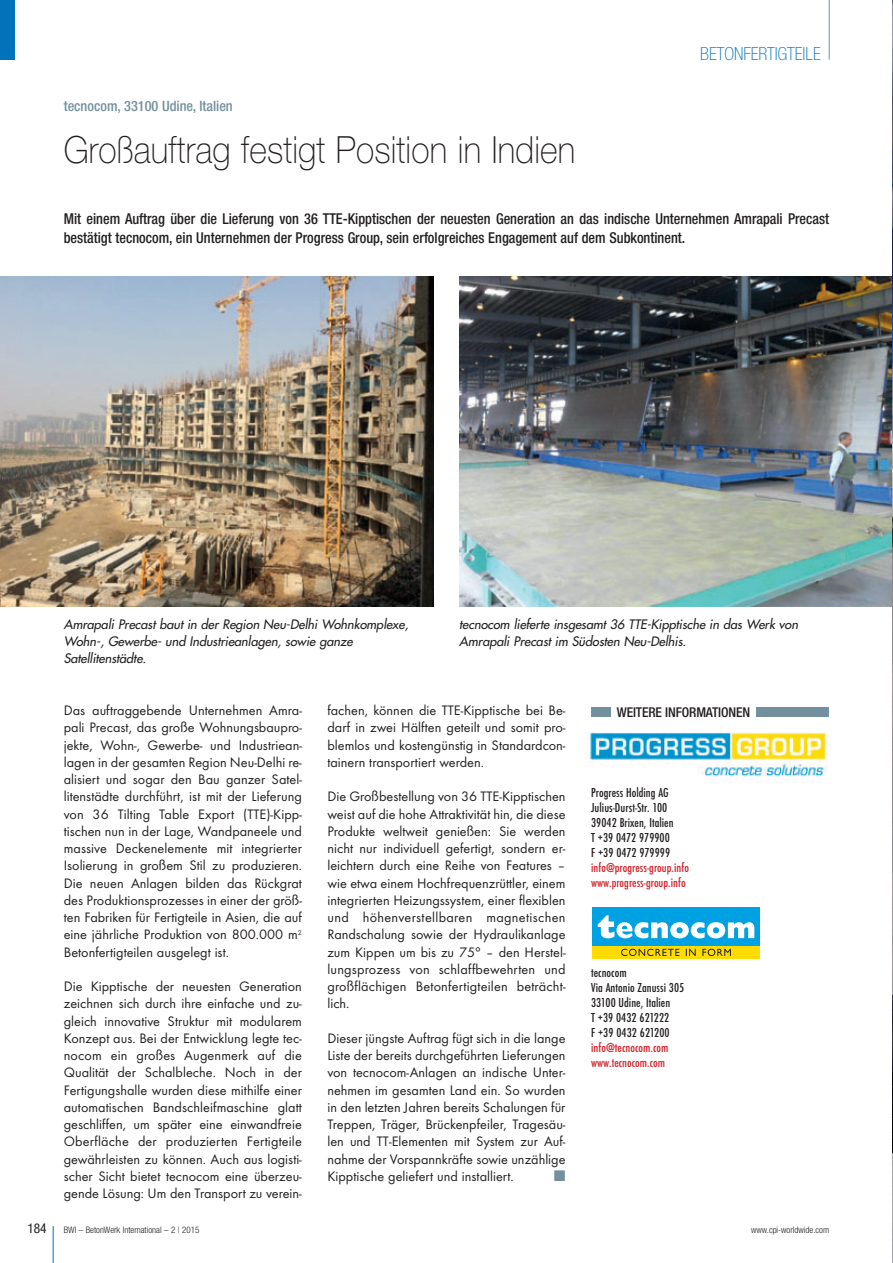
<style>
.page{position:relative;width:893px;height:1263px;background:#fff}
.page>*{position:absolute;margin:0;border:0;box-sizing:border-box;transform-origin:0 0}
.t1{font:100 37.5px "Helvetica Neue";letter-spacing:.005em;color:#231f20;scale:.9 1}
.t2{font:100 condensed 18px "Helvetica Neue";color:#0372bb}
.t3{font:500 condensed 15px/18.8px "Helvetica Neue";color:#231f20;scale:.95 1}
.t4{font:14.25px/17.2px "Futura T";color:#231f20;text-align:justify}
.t5{font:500 condensed 14.25px "Helvetica Neue";color:#73909f}
.t6{font:14.25px "European Pi Three";color:#73909f}
.t7{font:500 condensed 13.5px/15px "Futura T";letter-spacing:.005em;color:#231f20}
.t8{font:500 condensed 13.5px/15px "Futura T";letter-spacing:.005em;color:#d1232a}
.t9{font:500 condensed 13.5px "Helvetica Neue";letter-spacing:-.01em;color:#231f20}
.t10{font:condensed 13.5px "Helvetica Neue";color:#231f20}
.t11{font:italic 12.75px/17.2px "Futura";letter-spacing:-.005em;color:#231f20}
.t12{font:300 condensed 9px "Helvetica Neue";color:#231f20}
</style>
<div class="page">
<hr style="left:53px;top:1226px;width:1px;height:37px;background:#0372bb">
<hr style="left:829px;top:0;width:1px;height:60px;background:#73909f">
<div style="left:0;top:0;width:15px;height:60px;background:#0372bb"></div>
<img style="left:586px;top:732px;width:242px;height:46px">
<div style="left:592px;top:907px;width:168px;height:39px;background:#00a1e3"></div>
<div style="left:592px;top:946px;width:168px;height:13px;background:#ffdc01"></div>
<svg style="left:598px;top:915px;width:156px;height:23px"></svg>
<svg style="left:621px;top:949px;width:110px;height:7px"></svg>
<div style="left:591px;top:707px;width:19px;height:10px;background:#73909f"></div>
<div style="left:756px;top:707px;width:73px;height:10px;background:#73909f"></div>
<img style="left:0;top:276px;width:434px;height:330px">
<img style="left:459px;top:276px;width:433px;height:330px">
<img style="left:892px;top:0;width:1px;height:1263px">
<img style="left:892px;top:995px;width:1px;height:158px">
<p class="t5" style="left:64px;top:101px;width:171px">tecnocom, 33100 Udine, Italien</p>
<h1 class="t1" style="left:64px;top:136px;width:570px">Großauftrag festigt Position in Indien</h1>
<p class="t2" style="left:700px;top:47px;width:122px">BETONFERTIGTEILE</p>
<p class="t3" style="left:64px;top:211px;width:807px">Mit einem Auftrag über die Lieferung von 36 TTE-Kipptischen der neuesten Generation an das indische Unternehmen Amrapali Precast bestätigt tecnocom, ein Unternehmen der Progress Group, sein erfolgreiches Engagement auf dem Subkontinent.</p>
<p class="t11" style="left:64px;top:616px;width:348px">Amrapali Precast baut in der Region Neu-Delhi Wohnkomplexe,<br>Wohn-, Gewerbe- und Industrieanlagen, sowie ganze<br>Satellitenstädte.</p>
<p class="t11" style="left:459px;top:616px;width:343px">tecnocom lieferte insgesamt 36 TTE-Kipptische in das Werk von<br>Amrapali Precast im Südosten Neu-Delhis.</p>
<p class="t4" style="left:64px;top:703px;width:240px">Das auftraggebende Unternehmen Amra - pali Precast, das große Wohnungsbau pro - jekte, Wohn-, Gewerbe- und Industrie an - lagen in der gesamten Region Neu-Delhi re - alisiert und sogar den Bau ganzer Satel - litenstädte durchführt, ist mit der Lieferung von 36 Tilting Table Ex port (TTE)-Kipp - tischen nun in der Lage, Wand paneele und massive Deckenelemente mit integrierter Iso lierung in großem Stil zu produzieren.<br>Die neuen Anlagen bilden das Rückgrat des Produktionsprozesses in einer der größ&shy;ten Fabriken für Fertigteile in Asien, die auf eine jährliche Produktion von 800.000 m<sup>2<br></sup>Betonfertigteilen ausgelegt ist.</p>
<p class="t4" style="left:64px;top:979px;width:240px">Die Kipptische der neuesten Generation zeichnen sich durch ihre einfache und zu - gleich innovative Struktur mit modularem Konzept aus. Bei der Entwicklung legte tec&shy;nocom ein großes Augenmerk auf die Qualität der Schalbleche. Noch in der Fertigungshalle wurden diese mithilfe einer automatischen Bandschleifmaschine glatt geschliffen, um später eine einwandfreie Oberfläche der produzierten Fertigteile gewährleisten zu können. Auch aus logisti&shy;scher Sicht bietet tecnocom eine überzeu&shy;gende Lösung: Um den Transport zu verein-</p>
<p class="t4" style="left:327px;top:703px;width:240px">fachen, können die TTE-Kipptische bei Be - darf in zwei Hälften geteilt und somit pro&shy;blemlos und kostengünstig in Standard con - tainern transportiert werden.</p>
<p class="t4" style="left:327px;top:789px;width:240px">Die Großbestellung von 36 TTE-Kipptischen weist auf die hohe Attraktivität hin, die diese Produkte weltweit genießen: Sie werden nicht nur individuell gefertigt, sondern er - leichtern durch eine Reihe von Features – wie etwa einem Hochfrequenzrüttler, einem integrierten Heizungssystem, einer flexiblen und höhenverstellbaren magnetischen Rand schalung sowie der Hydraulikanlage zum Kippen um bis zu 75° – den Her stel - lungsprozess von schlaffbewehrten und großflächigen Betonfertigteilen beträcht&shy;lich.</p>
<p class="t4" style="left:327px;top:1031px;width:240px">Dieser jüngste Auftrag fügt sich in die lange Liste der bereits durchgeführten Lieferungen von tecnocom-Anlagen an indische Unter - nehmen im gesamten Land ein. So wurden in den letzten Jahren bereits Schalungen für Treppen, Träger, Brückenpfeiler, Tragesäu - len und TT-Elementen mit System zur Auf - nahme der Vorspannkräfte sowie unzählige Kipptische geliefert und installiert.</p>
<p class="t6" style="left:554px;top:1168px;width:13px">-</p>
<p class="t9" style="left:617px;top:707px;width:135px">WEITERE INFORMATIONEN</p>
<p class="t7" style="left:591px;top:786px;width:84px">Progress Holding AG<br>Julius-Durst-Str. 100<br>39042 Brixen, Italien<br>T +39 0472 979900<br>F +39 0472 979999</p>
<p class="t8" style="left:591px;top:861px;width:99px">info@progress-group.info www.progress-group.info</p>
<p class="t7" style="left:591px;top:966px;width:95px">tecnocom<br>Via Antonio Zanussi 305<br>33100 Udine, Italien<br>T +39 0432 621222<br>F +39 0432 621200</p>
<p class="t8" style="left:591px;top:1041px;width:79px">info@tecnocom.com www.tecnocom.com</p>
<p class="t10" style="left:28px;top:1223px;width:21px">184</p>
<p class="t12" style="left:64px;top:1226px;width:137px">BWI – BetonWerk International – 2 | 2015</p>
<p class="t12" style="left:751px;top:1226px;width:79px">www.cpi-worldwide.com</p>
</div>
